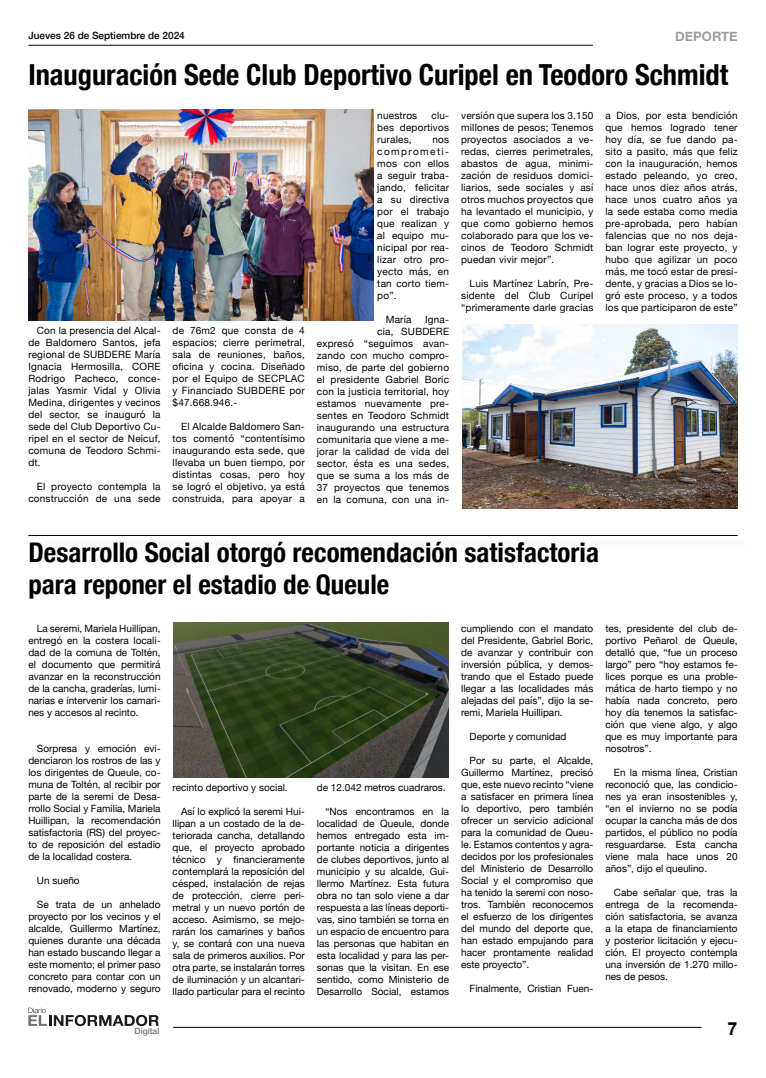
<style>
.page{position:relative;width:766px;height:1078px;background:#fff}
.page>*{position:absolute;margin:0;border:0;box-sizing:border-box;transform-origin:0 0}
.t1{font:700 condensed 29px "Helvetica Neue";color:#000}
.t2{font:700 condensed 27px/32.4px "Helvetica Neue";color:#000}
.t3{font:700 18px "Arial";color:#000}
.t4{font:700 13px "Helvetica Neue";color:#9d9d9c}
.t5{font:10px/12px "Helvetica Neue";letter-spacing:.02em;color:#000;text-align:justify}
.t6{font:10px "Helvetica Neue";color:#000}
.t7{font:500 10px "Helvetica Neue";color:#000}
.t8{font:500 8.5px "Helvetica Neue";color:#717170}
</style>
<div class="page">
<hr style="left:28px;top:45px;width:564px;height:1px;background:#000">
<hr style="left:173px;top:1026px;width:528px;height:1px;background:#000">
<svg style="left:28px;top:1007px;width:131px;height:18px"></svg>
<img style="left:28px;top:109px;width:345px;height:211px">
<img style="left:462px;top:325px;width:275px;height:183px">
<img style="left:173px;top:622px;width:275px;height:154px">
<div style="left:31px;top:536px;width:717px;height:12px;background:#fbfbfb"></div>
<hr style="left:28px;top:535px;width:709px;height:1px;background:#000">
<p class="t7" style="left:28px;top:28px;width:158px">Jueves 26 de Septiembre de 2024</p>
<h3 class="t4" style="left:675px;top:26px;width:64px">DEPORTE</h3>
<h1 class="t1" style="left:28px;top:50px;width:701px">Inauguración Sede Club Deportivo Curipel en Teodoro Schmidt</h1>
<p class="t5" style="left:28px;top:325px;width:134px;text-indent:8px">Con la presencia del Alcal&shy;de Baldomero Santos, jefa regional de SUBDERE María Ignacia Hermosilla, CORE Rodrigo Pacheco, conce&shy;jalas Yasmir Vidal y Olivia Medina, dirigentes y vecinos del sector, se inauguró la sede del Club Deportivo Cu&shy;ripel en el sector de Neicuf, comuna de Teodoro Schmi&shy;dt.</p>
<p class="t5" style="left:28px;top:481px;width:134px;text-align:right">El proyecto contempla la construcción de una sede</p>
<p class="t5" style="left:172px;top:325px;width:134px">de 76m2 que consta de 4 espacios; cierre perimetral, sala de reuniones, baños, oficina y cocina. Diseñado por el Equipo de SECPLAC y Financiado SUBDERE por $47.668.946.-</p>
<p class="t5" style="left:172px;top:421px;width:134px;text-indent:8px">El Alcalde Baldomero San&shy;tos comentó “contentísimo inaugurando esta sede, que llevaba un buen tiempo, por distintas cosas, pero hoy se logró el objetivo, ya está construida, para apoyar a</p>
<p class="t5" style="left:377px;top:110px;width:73px;text-indent:54px">clu&shy;bes deportivos rurales,</p>
<p class="t5" style="left:377px;top:110px;width:41px">nuestros</p>
<p class="t5" style="left:377px;top:134px;width:73px;text-indent:55px">nos comprometi&shy;mos con ellos a seguir traba&shy;jando, felicitar a su directiva por el trabajo que realizan y al equipo mu&shy;nicipal por rea&shy;lizar otro pro&shy;yecto más, en tan corto tiem&shy;po”.</p>
<p class="t5" style="left:386px;top:314px;width:27px">María</p>
<p class="t5" style="left:317px;top:314px;width:134px;text-align:right">Igna-<br>cia, SUBDERE<br>expresó “seguimos avan&shy;zando con mucho compro&shy;miso, de parte del gobierno el presidente Gabriel Boric con la justicia territorial, hoy estamos nuevamente pre&shy;sentes en Teodoro Schmidt inaugurando una estructura comunitaria que viene a me&shy;jorar la calidad de vida del sector, ésta es una sedes, que se suma a los más de<br>37 proyectos que tenemos en la comuna, con una in-</p>
<p class="t5" style="left:461px;top:110px;width:134px">versión que supera los 3.150 millones de pesos; Tenemos proyectos asociados a ve&shy;redas, cierres perimetrales, abastos de agua, minimi&shy;zación de residuos domici&shy;liarios, sede sociales y así otros muchos proyectos que ha levantado el municipio, y que como gobierno hemos colaborado para que los ve&shy;cinos de Teodoro Schmidt puedan vivir mejor”.</p>
<p class="t5" style="left:461px;top:278px;width:134px;text-indent:8px">Luis Martínez Labrín, Pre&shy;sidente del Club Curipel “primeramente darle gracias</p>
<p class="t5" style="left:605px;top:110px;width:134px">a Dios, por esta bendición que hemos logrado tener hoy día, se fue dando pa&shy;sito a pasito, más que feliz con la inauguración, hemos estado peleando, yo creo, hace unos diez años atrás, hace unos cuatro años ya la sede estaba como media pre-aprobada, pero habían falencias que no nos deja&shy;ban lograr este proyecto, y hubo que agilizar un poco más, me tocó estar de presi&shy;dente, y gracias a Dios se lo&shy;gró este proceso, y a todos los que participaron de este”</p>
<h2 class="t2" style="left:28px;top:534px;width:572px">Desarrollo Social otorgó recomendación satisfactoria para reponer el estadio de Queule</h2>
<p class="t5" style="left:28px;top:622px;width:134px;text-indent:8px">La seremi, Mariela Huillipan, entregó en la costera locali&shy;dad de la comuna de Toltén, el documento que permitirá avanzar en la reconstrucción de la cancha, graderías, lumi&shy;narias e intervenir los camari&shy;nes y accesos al recinto.</p>
<p class="t5" style="left:28px;top:742px;width:134px;text-indent:8px">Sorpresa y emoción evi&shy;denciaron los rostros de las y los dirigentes de Queule, co&shy;muna de Toltén, al recibir por parte de la seremi de Desa&shy;rrollo Social y Familia, Mariela Huillipan, la recomendación satisfactoria (RS) del proyec&shy;to de reposición del estadio de la localidad costera.</p>
<p class="t5" style="left:37px;top:874px;width:44px">Un sueño</p>
<p class="t5" style="left:28px;top:898px;width:134px;text-indent:8px">Se trata de un anhelado proyecto por los vecinos y el alcalde, Guillermo Martínez, quienes durante una década han estado buscando llegar a este momento; el primer paso concreto para contar con un renovado, moderno y seguro</p>
<p class="t5" style="left:461px;top:622px;width:134px">cumpliendo con el mandato del Presidente, Gabriel Boric, de avanzar y contribuir con inversión pública, y demos&shy;trando que el Estado puede llegar a las localidades más alejadas del país”, dijo la se&shy;remi, Mariela Huillipan.</p>
<p class="t6" style="left:469px;top:728px;width:98px">Deporte y comunidad</p>
<p class="t5" style="left:461px;top:754px;width:134px;text-indent:8px">Por su parte, el Alcalde, Guillermo Martínez, precisó que, este nuevo recinto “viene a satisfacer en primera línea lo deportivo, pero también ofrecer un servicio adicional para la comunidad de Queu&shy;le. Estamos contentos y agra&shy;decidos por los profesionales del Ministerio de Desarrollo Social y el compromiso que ha tenido la seremi con noso&shy;tros. También reconocemos el esfuerzo de los dirigentes del mundo del deporte que, han estado empujando para hacer prontamente realidad este proyecto”.</p>
<p class="t6" style="left:469px;top:980px;width:125px">Finalmente, Cristian Fuen-</p>
<p class="t5" style="left:605px;top:622px;width:134px">tes, presidente del club de&shy;portivo Peñarol de Queule, detalló que, “fue un proceso largo” pero “hoy estamos fe&shy;lices porque es una proble&shy;mática de harto tiempo y no había nada concreto, pero hoy día tenemos la satisfac&shy;ción que viene algo, y algo que es muy importante para nosotros”.</p>
<p class="t5" style="left:605px;top:766px;width:134px;text-indent:8px">En la misma línea, Cristian reconoció que, las condicio&shy;nes ya eran insostenibles y, “en el invierno no se podía ocupar la cancha más de dos partidos, el público no podía resguardarse. Esta cancha viene mala hace unos 20 años”, dijo el queulino.</p>
<p class="t5" style="left:605px;top:886px;width:134px;text-indent:8px">Cabe señalar que, tras la entrega de la recomenda&shy;ción satisfactoria, se avanza a la etapa de financiamiento y posterior licitación y ejecu&shy;ción. El proyecto contempla una inversión de 1.270 millo&shy;nes de pesos.</p>
<p class="t6" style="left:172px;top:779px;width:117px">recinto deportivo y social.</p>
<p class="t5" style="left:172px;top:805px;width:134px;text-indent:8px">Así lo explicó la seremi Hui&shy;llipan a un costado de la de&shy;teriorada cancha, detallando que, el proyecto aprobado técnico y financieramente contemplará la reposición del césped, instalación de rejas de protección, cierre peri&shy;metral y un nuevo portón de acceso. Asimismo, se mejo&shy;rarán los camarines y baños y, se contará con una nueva sala de primeros auxilios. Por otra parte, se instalarán torres de iluminación y un alcantari&shy;llado particular para el recinto</p>
<p class="t6" style="left:317px;top:779px;width:130px">de 12.042 metros cuadraros.</p>
<p class="t5" style="left:317px;top:805px;width:134px;text-indent:9px">“Nos encontramos en la localidad de Queule, donde hemos entregado esta im&shy;portante noticia a dirigentes de clubes deportivos, junto al municipio y su alcalde, Gui&shy;llermo Martínez. Esta futura obra no tan solo viene a dar respuesta a las líneas deporti&shy;vas, sino también se torna en un espacio de encuentro para las personas que habitan en esta localidad y para las per&shy;sonas que la visitan. En ese sentido, como Ministerio de Desarrollo Social, estamos</p>
<p class="t8" style="left:134px;top:1023px;width:26px">Digital</p>
<h3 class="t3" style="left:727px;top:1016px;width:12px">7</h3>
</div>
